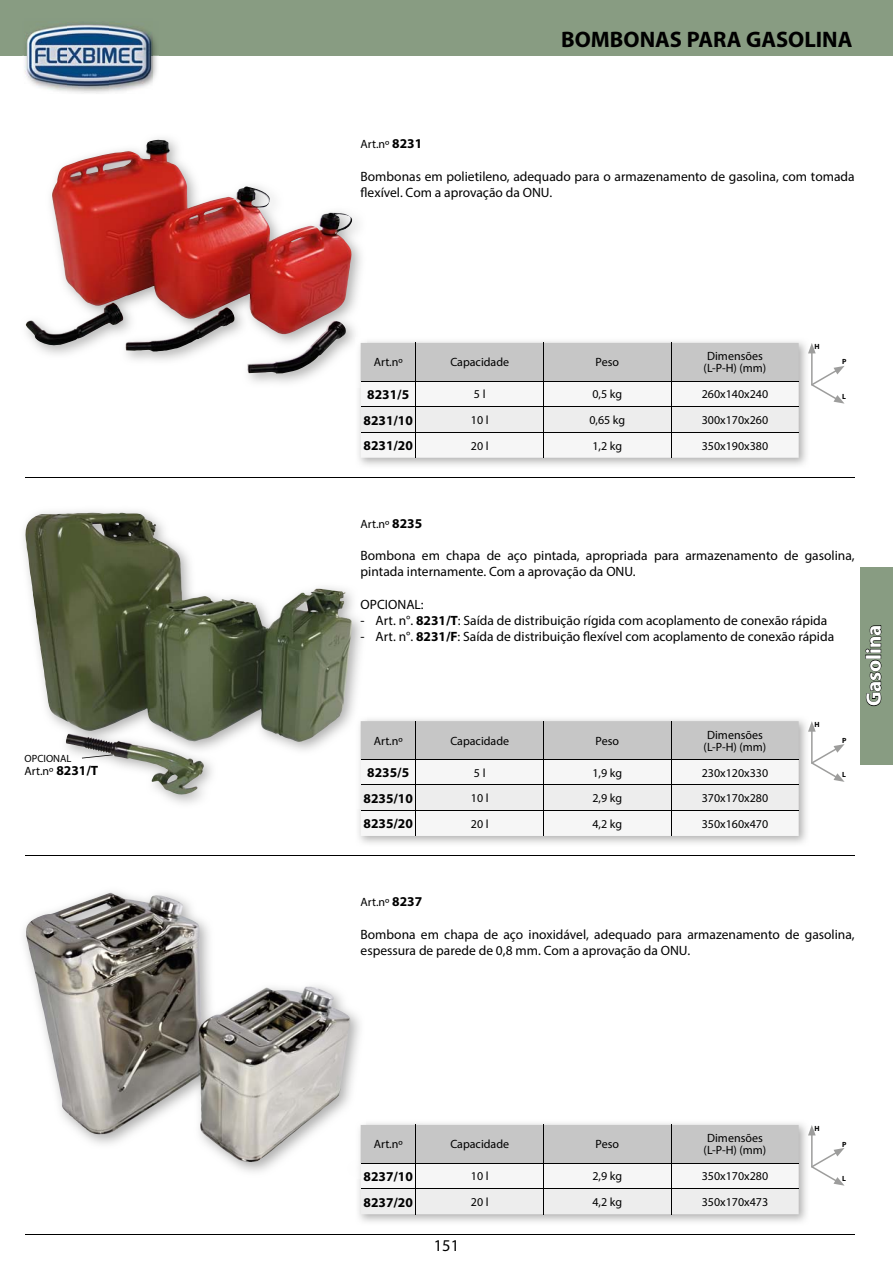
<style>
.page{position:relative;width:893px;height:1263px;background:#fff}
.page>*{position:absolute;margin:0;border:0;box-sizing:border-box;transform-origin:0 0}
.t1{font:700 22.5px "Myriad Pro";color:#000}
.t2{font:700 21px "Myriad Pro";color:#fff}
.t3{font:16.5px "Myriad Pro";color:#000}
.t4{font:13.5px/16.2px "Myriad Pro";color:#000}
.t5{font:700 13.5px "Myriad Pro";color:#000}
.t6{font:12px/12px "Myriad Pro";color:#000}
.t7{font:10.5px "Myriad Pro";color:#000}
.t8{font:700 7.5px "Myriad Pro";color:#000}
.s1{font-weight:700;font-size:13.5px}
.s2{font-weight:700}
</style>
<div class="page">
<div style="left:0;top:0;width:893px;height:56px;background:#889c82"></div>
<img style="left:23px;top:35px;width:136px;height:59px">
<img style="left:25px;top:23px;width:127px;height:70px">
<hr style="left:26px;top:1234px;width:829px;height:1px;background:#000">
<img style="left:25px;top:138px;width:336px;height:245px">
<img style="left:52px;top:140px;width:300px;height:196px">
<img style="left:24px;top:511px;width:338px;height:293px">
<img style="left:147px;top:524px;width:205px;height:218px">
<img style="left:26px;top:893px;width:325px;height:269px">
<div style="left:861px;top:567px;width:32px;height:197px;background:#889c82"></div>
<hr style="left:25px;top:477px;width:830px;height:1px;background:#000">
<hr style="left:25px;top:855px;width:830px;height:1px;background:#000">
<img style="left:358px;top:341px;width:451px;height:125px">
<img style="left:356px;top:337px;width:10px;height:51px">
<svg style="left:361px;top:343px;width:438px;height:115px"></svg>
<img style="left:356px;top:716px;width:11px;height:93px">
<svg style="left:361px;top:721px;width:438px;height:115px"></svg>
<img style="left:358px;top:1123px;width:451px;height:99px">
<img style="left:356px;top:1122px;width:9px;height:56px">
<svg style="left:361px;top:1125px;width:438px;height:89px"></svg>
<svg style="left:811px;top:366px;width:34px;height:38px"></svg>
<hr style="left:811px;top:350px;width:2px;height:35px;background:#9d9d9c">
<svg style="left:808px;top:343px;width:8px;height:10px"></svg>
<svg style="left:812px;top:744px;width:33px;height:38px"></svg>
<hr style="left:811px;top:729px;width:2px;height:35px;background:#9d9d9c">
<svg style="left:808px;top:721px;width:8px;height:11px"></svg>
<svg style="left:811px;top:1148px;width:34px;height:38px"></svg>
<hr style="left:811px;top:1132px;width:2px;height:35px;background:#9d9d9c">
<svg style="left:808px;top:1125px;width:8px;height:10px"></svg>
<svg style="left:82px;top:754px;width:31px;height:4px"></svg>
<p class="t7" style="left:25px;top:755px;width:48px">OPCIONAL</p>
<p class="t6" style="left:25px;top:766px;width:75px">Art.nº <span class="s1">8231/T</span></p>
<h1 class="t1" style="left:561px;top:31px;width:293px">BOMBONAS PARA GASOLINA</h1>
<p class="t6" style="left:361px;top:140px;width:63px">Art.nº <span class="s1">8231</span></p>
<p class="t4" style="left:361px;top:170px;width:496px">Bombonas em polietileno, adequado para o armazenamento de gasolina, com tomada flexível. Com a aprovação da ONU.</p>
<p class="t6" style="left:374px;top:358px;width:30px">Art.nº</p>
<p class="t6" style="left:450px;top:358px;width:60px">Capacidade</p>
<p class="t6" style="left:596px;top:358px;width:25px">Peso</p>
<p class="t6" style="left:704px;top:352px;width:64px">Dimensões (L-P-H) (mm)</p>
<p class="t5" style="left:367px;top:389px;width:43px">8231/5</p>
<p class="t6" style="left:474px;top:390px;width:13px">5 l</p>
<p class="t6" style="left:592px;top:390px;width:31px">0,5 kg</p>
<p class="t6" style="left:702px;top:390px;width:68px">260x140x240</p>
<p class="t5" style="left:363px;top:415px;width:51px">8231/10</p>
<p class="t6" style="left:471px;top:415px;width:19px">10 l</p>
<p class="t6" style="left:589px;top:415px;width:37px">0,65 kg</p>
<p class="t6" style="left:702px;top:415px;width:68px">300x170x260</p>
<p class="t5" style="left:363px;top:441px;width:51px">8231/20</p>
<p class="t6" style="left:471px;top:441px;width:19px">20 l</p>
<p class="t6" style="left:592px;top:441px;width:31px">1,2 kg</p>
<p class="t6" style="left:702px;top:441px;width:68px">350x190x380</p>
<p class="t8" style="left:814px;top:343px;width:7px">H</p>
<p class="t8" style="left:842px;top:359px;width:6px">P</p>
<p class="t8" style="left:842px;top:393px;width:5px">L</p>
<p class="t6" style="left:361px;top:519px;width:63px">Art.nº <span class="s1">8235</span></p>
<p class="t4" style="left:361px;top:549px;width:496px">Bombona em chapa de aço pintada, apropriada para armazenamento de gasolina, pintada internamente. Com a aprovação da ONU.</p>
<p class="t4" style="left:361px;top:598px;width:65px">OPCIONAL:</p>
<p class="t4" style="left:361px;top:614px;width:468px">- Art. n°. <span class="s2">8231/T</span>: Saída de distribuição rígida com acoplamento de conexão rápida</p>
<p class="t4" style="left:361px;top:630px;width:475px">- Art. n°. <span class="s2">8231/F</span>: Saída de distribuição flexível com acoplamento de conexão rápida</p>
<p class="t6" style="left:374px;top:736px;width:30px">Art.nº</p>
<p class="t6" style="left:450px;top:736px;width:60px">Capacidade</p>
<p class="t6" style="left:596px;top:736px;width:25px">Peso</p>
<p class="t6" style="left:704px;top:730px;width:64px">Dimensões (L-P-H) (mm)</p>
<p class="t5" style="left:367px;top:768px;width:43px">8235/5</p>
<p class="t6" style="left:474px;top:768px;width:13px">5 l</p>
<p class="t6" style="left:592px;top:768px;width:31px">1,9 kg</p>
<p class="t6" style="left:702px;top:768px;width:68px">230x120x330</p>
<p class="t5" style="left:363px;top:793px;width:51px">8235/10</p>
<p class="t6" style="left:471px;top:793px;width:19px">10 l</p>
<p class="t6" style="left:592px;top:793px;width:31px">2,9 kg</p>
<p class="t6" style="left:702px;top:793px;width:68px">370x170x280</p>
<p class="t5" style="left:363px;top:819px;width:51px">8235/20</p>
<p class="t6" style="left:471px;top:819px;width:19px">20 l</p>
<p class="t6" style="left:592px;top:819px;width:31px">4,2 kg</p>
<p class="t6" style="left:702px;top:819px;width:68px">350x160x470</p>
<p class="t8" style="left:814px;top:721px;width:7px">H</p>
<p class="t8" style="left:842px;top:737px;width:6px">P</p>
<p class="t8" style="left:842px;top:771px;width:5px">L</p>
<h2 class="t2" style="left:866px;top:706px;width:83px;rotate:-90deg">Gasolina</h2>
<p class="t6" style="left:361px;top:898px;width:63px">Art.nº <span class="s1">8237</span></p>
<p class="t4" style="left:361px;top:927px;width:496px">Bombona em chapa de aço inoxidável, adequado para armazenamento de gasolina, espessura de parede de 0,8 mm. Com a aprovação da ONU.</p>
<p class="t6" style="left:374px;top:1140px;width:30px">Art.nº</p>
<p class="t6" style="left:450px;top:1140px;width:60px">Capacidade</p>
<p class="t6" style="left:596px;top:1140px;width:25px">Peso</p>
<p class="t6" style="left:704px;top:1134px;width:64px">Dimensões (L-P-H) (mm)</p>
<p class="t5" style="left:363px;top:1171px;width:51px">8237/10</p>
<p class="t6" style="left:471px;top:1172px;width:19px">10 l</p>
<p class="t6" style="left:592px;top:1172px;width:31px">2,9 kg</p>
<p class="t6" style="left:702px;top:1172px;width:68px">350x170x280</p>
<p class="t5" style="left:363px;top:1197px;width:51px">8237/20</p>
<p class="t6" style="left:471px;top:1197px;width:19px">20 l</p>
<p class="t6" style="left:592px;top:1197px;width:31px">4,2 kg</p>
<p class="t6" style="left:702px;top:1197px;width:68px">350x170x473</p>
<p class="t3" style="left:434px;top:1239px;width:27px">151</p>
<p class="t8" style="left:814px;top:1125px;width:7px">H</p>
<p class="t8" style="left:842px;top:1141px;width:6px">P</p>
<p class="t8" style="left:842px;top:1175px;width:5px">L</p>
</div>
